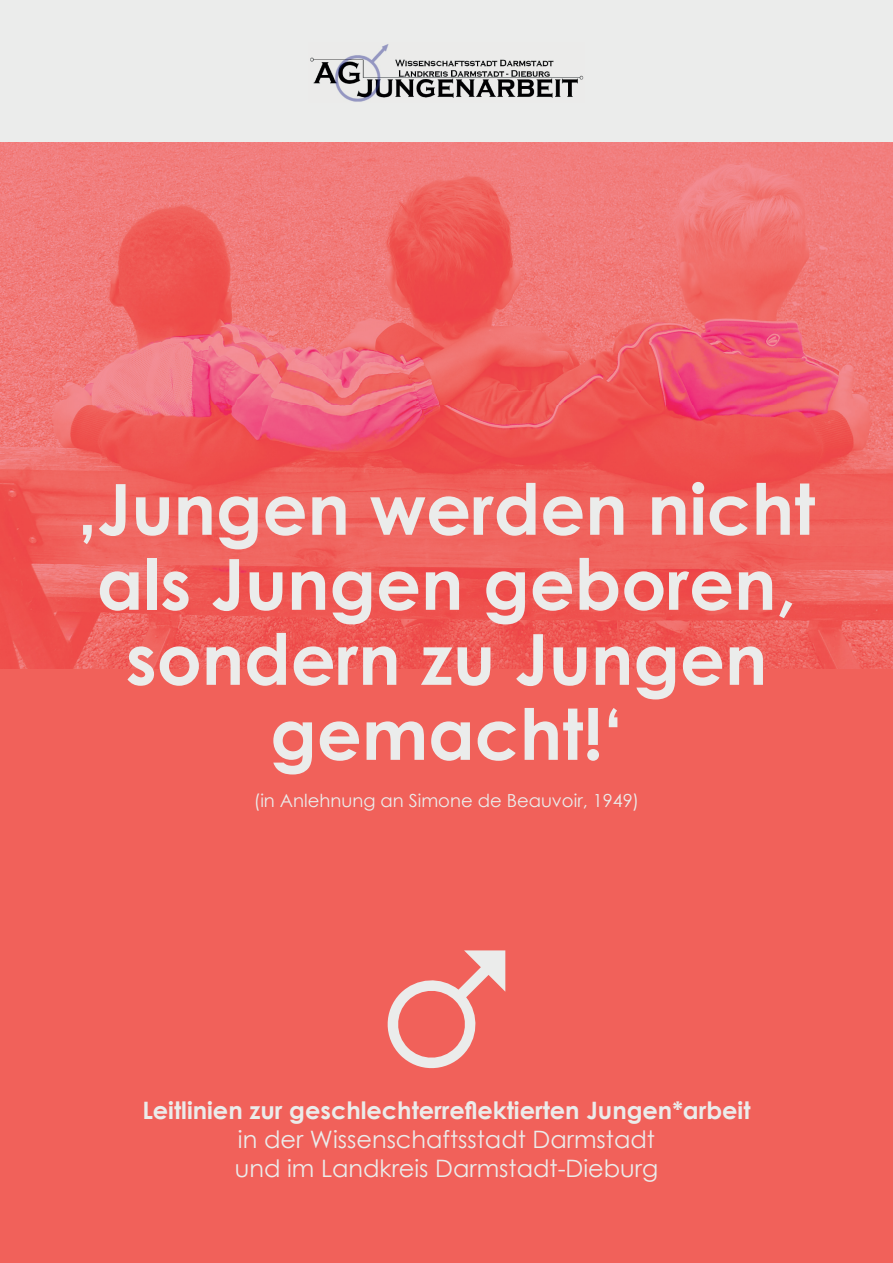
<style>
.page{position:relative;width:893px;height:1263px;background:#fff}
.page>*{position:absolute;margin:0;border:0;box-sizing:border-box;transform-origin:0 0}
.t1{font:700 70.5px/75px "Century Gothic";color:#ebeceb;text-align:center}
.t2{font:24px/28.8px "Century Gothic";color:#ebeceb}
.t3{font:700 24px "Century Gothic";color:#ebeceb}
.t4{font:18px "Century Gothic";color:#ebeceb}
</style>
<div class="page">
<div style="left:0;top:0;width:893px;height:172px;background:#ebeceb"></div>
<div style="left:0;top:142px;width:893px;height:1121px;background:#f1615a"></div>
<img style="left:0;top:143px;width:893px;height:526px">
<img style="left:310px;top:44px;width:274px;height:58px">
<svg style="left:387px;top:950px;width:118px;height:119px"></svg>
<h1 class="t1" style="left:78px;top:468px;width:739px">‚Jungen werden nicht als Jungen geboren, sondern zu Jungen gemacht!‘</h1>
<p class="t4" style="left:254px;top:788px;width:387px">(in Anlehnung an Simone de Beauvoir, 1949)</p>
<p class="t3" style="left:142px;top:1092px;width:610px">Leitlinien zur geschlechterreflektierten Jungen*arbeit</p>
<p class="t2" style="left:235px;top:1125px;width:425px">in der Wissenschaftsstadt Darmstadt und im Landkreis Darmstadt-Dieburg</p>
</div>
